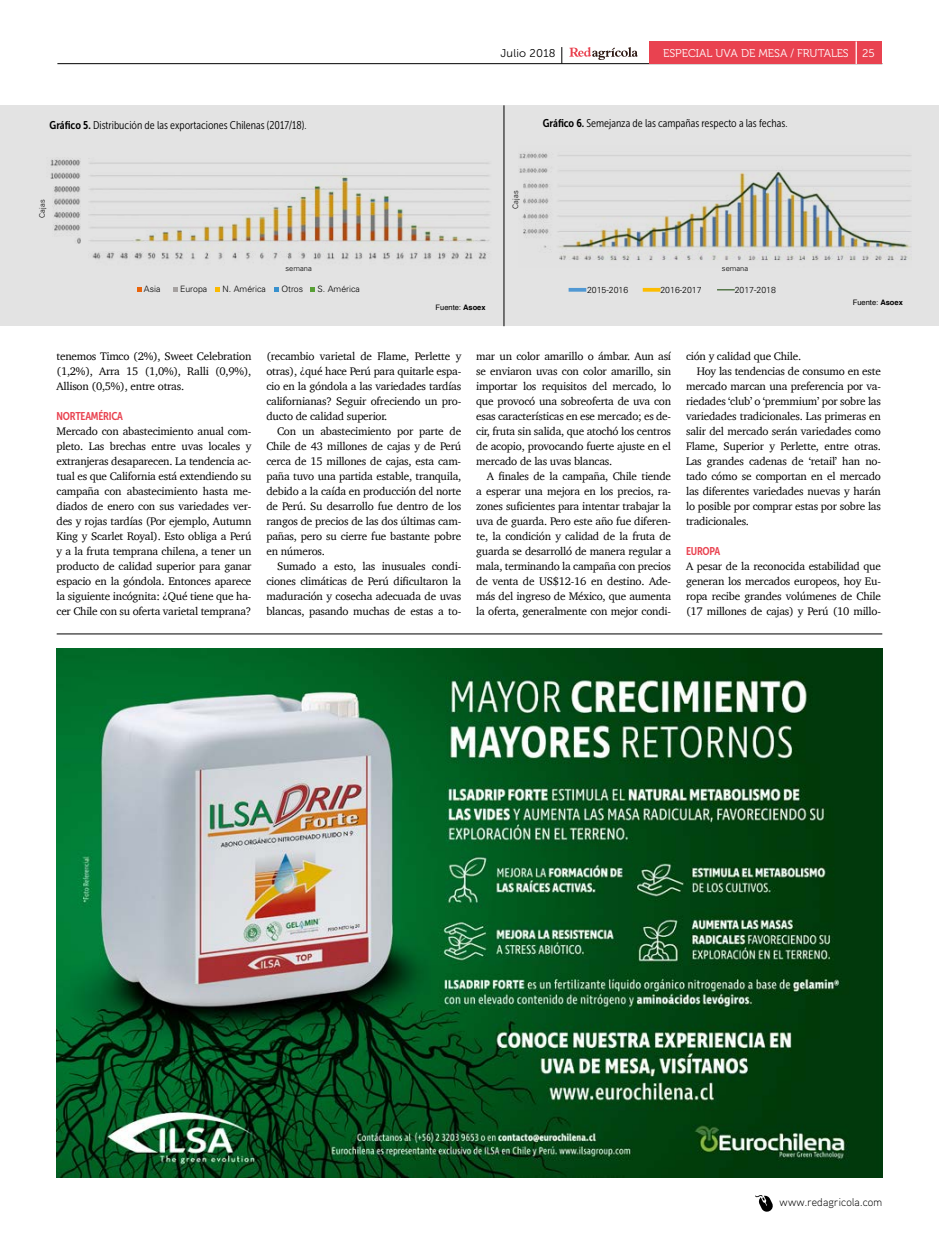
<style>
.page{position:relative;width:939px;height:1241px;background:#fff}
.page>*{position:absolute;margin:0;border:0;box-sizing:border-box;transform-origin:0 0}
.t1{font:11.25px/15px "Charter";letter-spacing:-.02em;color:#000;text-align:justify}
.t2{font:11.25px "Museo Sans Condensed 300";color:#000}
.t3{font:11.25px "Museo 300";color:#fff}
.t4{font:300 11.25px "Aaux Pro";letter-spacing:.02em;color:#000}
.t5{font:11.25px "Museo Sans Condensed 700";letter-spacing:-.02em;color:#e94250}
.t6{font:11.25px "Museo Sans 300";letter-spacing:.02em;color:#000}
.t7{font:300 8.75px "Univers";color:#000}
.t8{font:7.5px "Helvetica";color:#000}
.t9{font:300 7.5px "Univers";color:#000}
.s1{font-family:"Museo Sans 300"}
.s2{font-family:"Museo Sans Condensed 700"}
.s3{font-weight:700}
</style>
<div class="page">
<svg style="left:755px;top:1195px;width:18px;height:17px"></svg>
<hr style="left:57px;top:63px;width:825px;height:1px;background:#000">
<div style="left:650px;top:41px;width:232px;height:23px;background:#e94250"></div>
<svg style="left:569px;top:47px;width:69px;height:13px"></svg>
<svg style="left:562px;top:47px;width:1px;height:16px"></svg>
<svg style="left:856px;top:41px;width:1px;height:23px"></svg>
<div style="left:0;top:105px;width:939px;height:221px;background:#e3e3e3"></div>
<hr style="left:57px;top:633px;width:825px;height:1px;background:#000">
<img style="left:57px;top:648px;width:825px;height:528px">
<img style="left:50px;top:158px;width:439px;height:102px">
<svg style="left:137px;top:288px;width:4px;height:4px"></svg>
<svg style="left:173px;top:288px;width:5px;height:4px"></svg>
<svg style="left:216px;top:288px;width:4px;height:4px"></svg>
<svg style="left:275px;top:288px;width:4px;height:4px"></svg>
<svg style="left:311px;top:288px;width:4px;height:4px"></svg>
<img style="left:519px;top:152px;width:392px;height:108px">
<hr style="left:569px;top:288px;width:17px;height:3px;background:#5098d3">
<hr style="left:643px;top:288px;width:17px;height:3px;background:#fcbc00">
<svg style="left:717px;top:289px;width:18px;height:1px"></svg>
<hr style="left:504px;top:105px;width:1px;height:221px;background:#000">
<p class="t6" style="left:500px;top:47px;width:57px">Julio 2018</p>
<p class="t3" style="left:663px;top:47px;width:213px">ESPECIAL UVA DE MESA / FRUTALES <span class="s1">25</span></p>
<p class="t2" style="left:50px;top:119px;width:258px"><span class="s2">Gráfico 5.</span> Distribución de las exportaciones Chilenas (2017/18).</p>
<p class="t2" style="left:543px;top:117px;width:246px"><span class="s2">Gráfico 6.</span> Semejanza de las campañas respecto a las fechas.</p>
<p class="t9" style="left:38px;top:218px;width:19px;rotate:-90deg">Cajas</p>
<p class="t9" style="left:511px;top:209px;width:19px;rotate:-90deg">Cajas</p>
<p class="t9" style="left:286px;top:263px;width:28px">semana</p>
<p class="t9" style="left:722px;top:263px;width:28px">semana</p>
<p class="t7" style="left:144px;top:284px;width:18px">Asia</p>
<p class="t7" style="left:180px;top:284px;width:29px">Europa</p>
<p class="t7" style="left:223px;top:284px;width:45px">N. América</p>
<p class="t7" style="left:281px;top:284px;width:23px">Otros</p>
<p class="t7" style="left:318px;top:284px;width:44px">S. América</p>
<p class="t7" style="left:587px;top:284px;width:43px">2015-2016</p>
<p class="t7" style="left:660px;top:284px;width:43px">2016-2017</p>
<p class="t7" style="left:735px;top:284px;width:43px">2017-2018</p>
<p class="t8" style="left:436px;top:301px;width:52px">Fuente: <span class="s3">Asoex</span></p>
<p class="t8" style="left:853px;top:296px;width:52px">Fuente: <span class="s3">Asoex</span></p>
<p class="t1" style="left:57px;top:349px;width:196px">tenemos Timco (2%), Sweet Celebration (1,2%), Arra 15 (1,0%), Ralli (0,9%), Allison (0,5%), entre otras.</p>
<p class="t5" style="left:57px;top:410px;width:68px">NORTEAMÉRICA</p>
<p class="t1" style="left:57px;top:423px;width:196px">Mercado con abastecimiento anual com&shy;pleto. Las brechas entre uvas locales y extranjeras desaparecen. La tendencia ac&shy;tual es que California está extendiendo su campaña con abastecimiento hasta me&shy;diados de enero con sus variedades ver&shy;des y rojas tardías (Por ejemplo, Autumn King y Scarlet Royal). Esto obliga a Perú y a la fruta temprana chilena, a tener un producto de calidad superior para ganar espacio en la góndola. Entonces aparece la siguiente incógnita: ¿Qué tiene que ha&shy;cer Chile con su oferta varietal temprana?</p>
<p class="t1" style="left:266px;top:348px;width:196px">(recambio varietal de Flame, Perlette y otras), ¿qué hace Perú para quitarle espa&shy;cio en la góndola a las variedades tardías californianas? Seguir ofreciendo un pro&shy;ducto de calidad superior.</p>
<p class="t1" style="left:266px;top:423px;width:196px;text-indent:11px">Con un abastecimiento por parte de Chile de 43 millones de cajas y de Perú cerca de 15 millones de cajas, esta cam&shy;paña tuvo una partida estable, tranquila, debido a la caída en producción del norte de Perú. Su desarrollo fue dentro de los rangos de precios de las dos últimas cam&shy;pañas, pero su cierre fue bastante pobre en números.</p>
<p class="t1" style="left:266px;top:558px;width:196px;text-indent:11px">Sumado a esto, las inusuales condi&shy;ciones climáticas de Perú dificultaron la maduración y cosecha adecuada de uvas blancas, pasando muchas de estas a to-</p>
<p class="t1" style="left:476px;top:348px;width:196px">mar un color amarillo o ámbar. Aun así se enviaron uvas con color amarillo, sin importar los requisitos del mercado, lo que provocó una sobreoferta de uva con esas características en ese mercado; es de&shy;cir, fruta sin salida, que atochó los centros de acopio, provocando fuerte ajuste en el mercado de las uvas blancas.</p>
<p class="t1" style="left:476px;top:468px;width:196px;text-indent:11px">A finales de la campaña, Chile tiende a esperar una mejora en los precios, ra&shy;zones suficientes para intentar trabajar la uva de guarda. Pero este año fue diferen&shy;te, la condición y calidad de la fruta de guarda se desarrolló de manera regular a mala, terminando la campaña con precios de venta de US$12-16 en destino. Ade&shy;más del ingreso de México, que aumenta la oferta, generalmente con mejor condi-</p>
<p class="t1" style="left:686px;top:348px;width:117px">ción y calidad que Chile.</p>
<p class="t1" style="left:697px;top:363px;width:186px">Hoy las tendencias de consumo en este</p>
<p class="t1" style="left:686px;top:378px;width:196px">mercado marcan una preferencia por va-</p>
<p class="t1" style="left:686px;top:393px;width:196px">riedades ‘club’ o ‘premmium’ por sobre las</p>
<p class="t1" style="left:686px;top:408px;width:196px">variedades tradicionales. Las primeras en</p>
<p class="t1" style="left:686px;top:423px;width:196px">salir del mercado serán variedades como</p>
<p class="t1" style="left:686px;top:438px;width:196px">Flame, Superior y Perlette, entre otras.</p>
<p class="t1" style="left:686px;top:453px;width:196px">Las grandes cadenas de ‘retail’ han no-</p>
<p class="t1" style="left:686px;top:468px;width:196px">tado cómo se comportan en el mercado</p>
<p class="t1" style="left:686px;top:483px;width:196px">las diferentes variedades nuevas y harán</p>
<p class="t1" style="left:686px;top:498px;width:196px">lo posible por comprar estas por sobre las</p>
<p class="t1" style="left:686px;top:513px;width:64px">tradicionales.</p>
<p class="t5" style="left:686px;top:545px;width:36px">EUROPA</p>
<p class="t1" style="left:686px;top:558px;width:196px">A pesar de la reconocida estabilidad que generan los mercados europeos, hoy Eu&shy;ropa recibe grandes volúmenes de Chile (17 millones de cajas) y Perú (10 millo-</p>
<p class="t4" style="left:780px;top:1194px;width:104px">www.redagricola.com</p>
</div>
